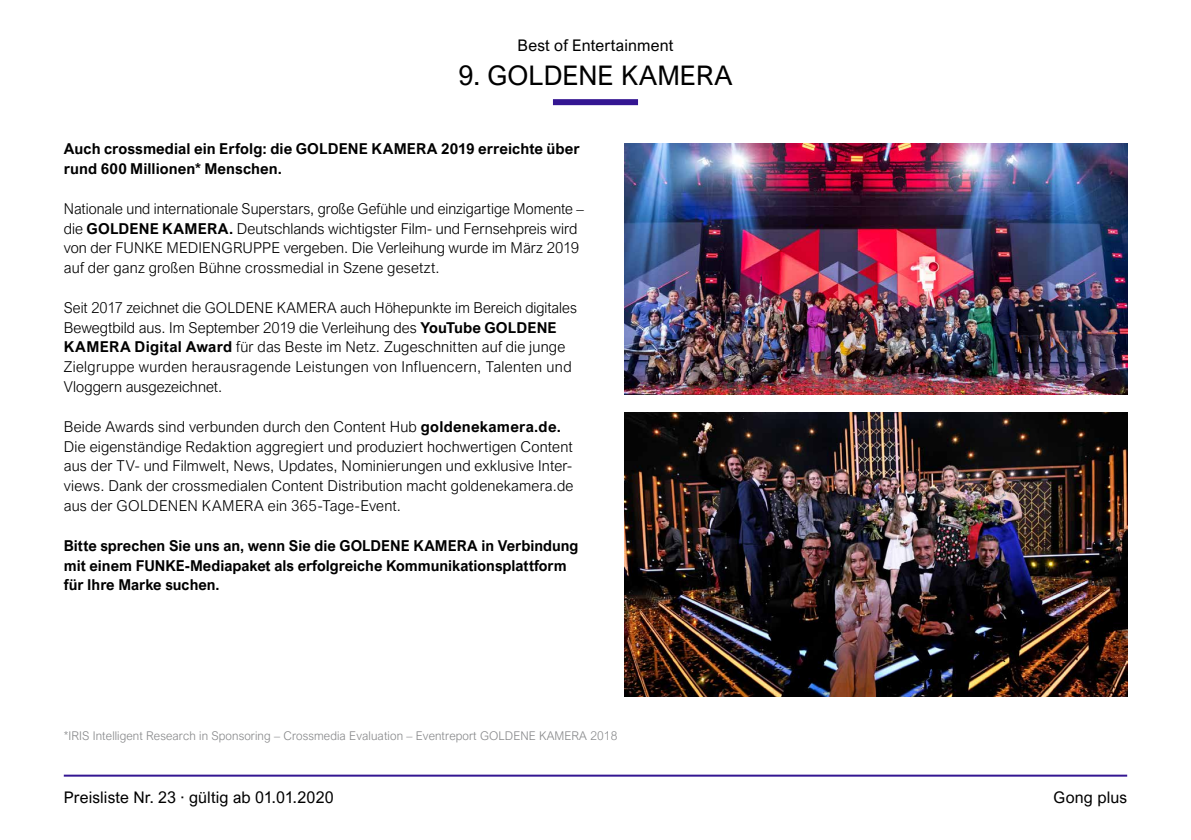
<style>
.page{position:relative;width:1191px;height:840px;background:#fff}
.page>*{position:absolute;margin:0;border:0;box-sizing:border-box;transform-origin:0 0}
.t1{font:27px "Arial Nova";color:#000}
.t2{font:16px "Arial Nova";letter-spacing:.01em;color:#000}
.t3{font:300 15px/19.8px "Arial Nova";letter-spacing:.01em;color:#000}
.t4{font:700 15px/19.8px "Arial Nova";color:#000}
.t5{font:300 12px "Arial Nova";letter-spacing:.01em;color:#87888a}
.s1{font-weight:700}
</style>
<div class="page">
<hr style="left:64px;top:774px;width:1063px;height:2px;background:#341692">
<img style="left:624px;top:143px;width:503px;height:251px">
<img style="left:624px;top:412px;width:503px;height:284px">
<div style="left:553px;top:99px;width:85px;height:6px;background:#341692"></div>
<p class="t2" style="left:517px;top:37px;width:157px">Best of Entertainment</p>
<h1 class="t1" style="left:458px;top:60px;width:275px">9. GOLDENE KAMERA</h1>
<p class="t4" style="left:64px;top:139px;width:517px">Auch crossmedial ein Erfolg: die GOLDENE KAMERA 2019 erreichte über rund 600 Millionen* Menschen.</p>
<p class="t3" style="left:64px;top:198px;width:521px">Nationale und internationale Superstars, große Gefühle und einzigartige Momente – die <span class="s1">GOLDENE KAMERA.</span> Deutschlands wichtigster Film- und Fernsehpreis wird von der FUNKE MEDIENGRUPPE vergeben. Die Verleihung wurde im März 2019 auf der ganz großen Bühne crossmedial in Szene gesetzt.</p>
<p class="t3" style="left:64px;top:297px;width:514px">Seit 2017 zeichnet die GOLDENE KAMERA auch Höhepunkte im Bereich digitales Bewegtbild aus. Im September 2019 die Verleihung des <span class="s1">YouTube GOLDENE KAMERA Digital Award</span> für das Beste im Netz. Zugeschnitten auf die junge Zielgruppe wurden herausragende Leistungen von Influencern, Talenten und Vloggern ausgezeichnet.</p>
<p class="t3" style="left:64px;top:416px;width:511px">Beide Awards sind verbunden durch den Content Hub <span class="s1">goldenekamera.de.<br></span>Die eigenständige Redaktion aggregiert und produziert hochwertigen Content aus der TV- und Filmwelt, News, Updates, Nominierungen und exklusive Inter&shy;views. Dank der crossmedialen Content Distribution macht goldenekamera.de aus der GOLDENEN KAMERA ein 365-Tage-Event.</p>
<p class="t4" style="left:64px;top:535px;width:516px">Bitte sprechen Sie uns an, wenn Sie die GOLDENE KAMERA in Verbindung mit einem FUNKE-Mediapaket als erfolgreiche Kommunikationsplattform für Ihre Marke suchen.</p>
<p class="t5" style="left:64px;top:728px;width:555px">*IRIS Intelligent Research in Sponsoring – Crossmedia Evaluation – Eventreport GOLDENE KAMERA 2018</p>
<p class="t2" style="left:64px;top:787px;width:271px">Preisliste Nr. 23 · gültig ab 01.01.2020</p>
<p class="t2" style="left:1053px;top:787px;width:75px">Gong plus</p>
</div>
